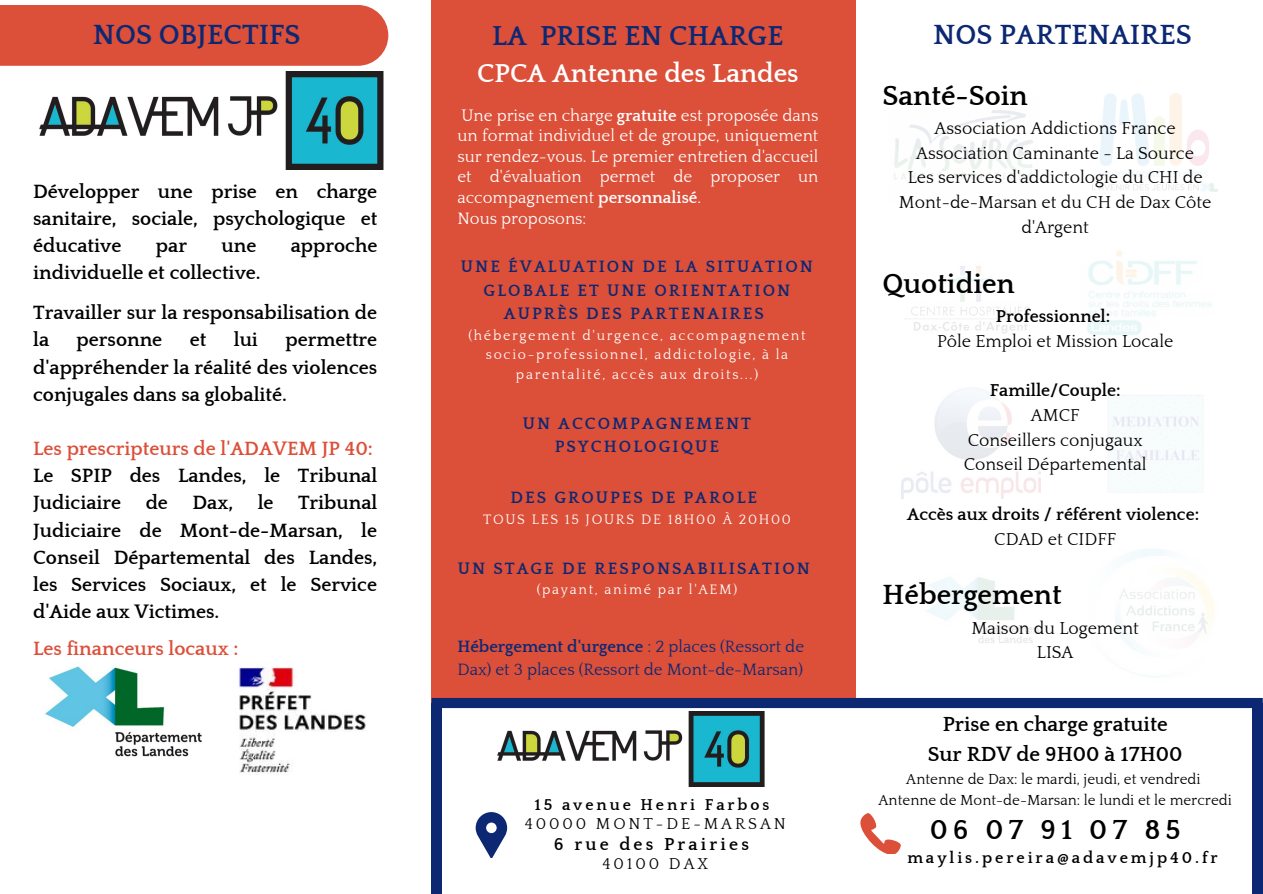
<style>
.page{position:relative;width:1263px;height:894px;background:#fff}
.page>*{position:absolute;margin:0;border:0;box-sizing:border-box;transform-origin:0 0}
.t1{font:700 28.5px "Quattrocento";color:#000}
.t2{font:700 28.5px "Quattrocento";color:#0c2873}
.t3{font:700 28.35px "Quattrocento";letter-spacing:.18em;color:#000}
.t4{font:700 28.2px "Quattrocento";color:#0c2873}
.t5{font:700 26.7px "Quattrocento";color:#fff}
.t6{font:700 20.85px/29.2px "Quattrocento";color:#000;text-align:center}
.t7{font:700 19.65px/27.2px "Quattrocento";color:#000;text-align:justify}
.t8{font:700 19.65px "Quattrocento";color:#dc4f39}
.t9{font:17.7px/24.8px "Quattrocento";color:#000;text-align:center}
.t10{font:700 17.7px "Quattrocento";color:#000}
.t11{font:700 17.7px "Quattrocento";letter-spacing:.18em;color:#000}
.t12{font:16.8px/20.5px "Quattrocento";color:#fff}
.t13{font:700 16.8px/23.4px "Quattrocento";letter-spacing:.12em;color:#0c2873;text-align:center}
.t14{font:16.8px/23.4px "Quattrocento";color:#0c2873}
.t15{font:700 16.35px "Quattrocento";letter-spacing:.18em;color:#000}
.t16{font:16.2px "Quattrocento";letter-spacing:.18em;color:#000}
.t17{font:700 16.2px "Quattrocento";letter-spacing:.18em;color:#000}
.t18{font:14.85px/20.2px "Quattrocento";color:#000;text-align:center}
.t19{font:13.95px/19.5px "Quattrocento";letter-spacing:.12em;color:#fff;text-align:center}
.s1{font-weight:700}
</style>
<div class="page">
<div style="left:432px;top:0;width:424px;height:703px;background:#dc4f39"></div>
<div style="left:431px;top:702px;width:11px;height:191px;background:#0c2873"></div>
<div style="left:1252px;top:702px;width:10px;height:191px;background:#0c2873"></div>
<svg style="left:860px;top:813px;width:41px;height:40px"></svg>
<svg style="left:476px;top:812px;width:31px;height:45px"></svg>
<div style="left:432px;top:697px;width:831px;height:10px;background:#0c2873"></div>
<img style="left:498px;top:711px;width:266px;height:75px">
<img style="left:1115px;top:548px;width:100px;height:129px">
<img style="left:894px;top:110px;width:139px;height:70px">
<img style="left:1093px;top:94px;width:125px;height:97px">
<img style="left:911px;top:266px;width:118px;height:68px">
<img style="left:1087px;top:251px;width:124px;height:84px">
<img style="left:1108px;top:395px;width:95px;height:96px">
<img style="left:901px;top:387px;width:140px;height:112px">
<img style="left:926px;top:577px;width:117px;height:66px">
<div style="left:0;top:5px;width:388px;height:61px;background:#dc4f39"></div>
<img style="left:39px;top:72px;width:344px;height:98px">
<img style="left:45px;top:666px;width:157px;height:91px">
<img style="left:239px;top:667px;width:128px;height:106px">
<h1 class="t2" style="left:93px;top:20px;width:209px">NOS OBJECTIFS</h1>
<p class="t7" style="left:33px;top:178px;width:346px">Développer une prise en charge sanitaire, sociale, psychologique et éducative</p>
<p class="t7" style="left:156px;top:233px;width:33px">par</p>
<p class="t7" style="left:221px;top:233px;width:36px">une</p>
<p class="t7" style="left:291px;top:233px;width:88px">approche</p>
<p class="t7" style="left:33px;top:253px;width:346px;line-height:39.8px">individuelle et collective.<br>Travailler sur la responsabilisation de</p>
<p class="t7" style="left:33px;top:327px;width:18px">la</p>
<p class="t7" style="left:77px;top:327px;width:87px">personne</p>
<p class="t7" style="left:190px;top:327px;width:18px">et</p>
<p class="t7" style="left:234px;top:327px;width:26px">lui</p>
<p class="t7" style="left:33px;top:327px;width:346px;text-indent:252px">permettre d'appréhender la réalité des violences conjugales dans sa globalité.</p>
<p class="t8" style="left:33px;top:438px;width:341px">Les prescripteurs de l'ADAVEM JP 40:</p>
<p class="t7" style="left:33px;top:462px;width:346px">Le SPIP des Landes, le Tribunal Judiciaire de Dax, le Tribunal Judiciaire de Mont-de-Marsan, le Conseil Départemental des Landes, les Services Sociaux, et le Service d'Aide aux Victimes.</p>
<p class="t8" style="left:33px;top:638px;width:207px">Les financeurs locaux :</p>
<h3 class="t4" style="left:492px;top:21px;width:293px">LA PRISE EN CHARGE</h3>
<h3 class="t5" style="left:477px;top:60px;width:323px">CPCA Antenne des Landes</h3>
<p class="t12" style="left:457px;top:105px;width:363px">Une prise en charge <span class="s1">gratuite</span> est proposée dans un format individuel et de groupe, uniquement sur rendez-vous. Le premier entretien d'accueil et d'évaluation permet de proposer un accompagnement <span class="s1">personnalisé</span>.<br>Nous proposons:</p>
<p class="t13" style="left:461px;top:255px;width:353px">UNE ÉVALUATION DE LA SITUATION<br>GLOBALE ET UNE ORIENTATION<br>AUPRÈS DES PARTENAIRES</p>
<p class="t19" style="left:468px;top:326px;width:339px">(hébergement d'urgence, accompagnement socio-professionnel, addictologie, à la parentalité, accès aux droits...)</p>
<p class="t13" style="left:523px;top:412px;width:230px">UN ACCOMPAGNEMENT<br>PSYCHOLOGIQUE</p>
<p class="t13" style="left:510px;top:486px;width:248px">DES GROUPES DE PAROLE</p>
<p class="t19" style="left:483px;top:510px;width:309px">TOUS LES 15 JOURS DE 18H00 À 20H00</p>
<p class="t13" style="left:458px;top:556px;width:354px">UN STAGE DE RESPONSABILISATION</p>
<p class="t19" style="left:537px;top:580px;width:202px">(payant, animé par l'AEM)</p>
<p class="t14" style="left:457px;top:635px;width:348px"><span class="s1">Hébergement d'urgence</span> : 2 places (Ressort de<br>Dax) et 3 places (Ressort de Mont-de-Marsan)</p>
<p class="t17" style="left:534px;top:795px;width:236px">15 avenue Henri Farbos</p>
<p class="t16" style="left:525px;top:814px;width:263px">40000 MONT-DE-MARSAN</p>
<p class="t11" style="left:554px;top:835px;width:196px">6 rue des Prairies</p>
<p class="t16" style="left:602px;top:855px;width:107px">40100 DAX</p>
<h1 class="t2" style="left:933px;top:20px;width:260px">NOS PARTENAIRES</h1>
<h1 class="t1" style="left:882px;top:80px;width:147px">Santé-Soin</h1>
<p class="t9" style="left:899px;top:116px;width:314px">Association Addictions France<br>Association Caminante - La Source<br>Les services d'addictologie du CHI de<br>Mont-de-Marsan et du CH de Dax Côte d'Argent</p>
<h1 class="t1" style="left:882px;top:268px;width:134px">Quotidien</h1>
<p class="t10" style="left:996px;top:307px;width:116px">Professionnel:</p>
<p class="t9" style="left:937px;top:329px;width:238px">Pôle Emploi et Mission Locale</p>
<p class="t10" style="left:990px;top:381px;width:132px">Famille/Couple:</p>
<p class="t9" style="left:964px;top:403px;width:184px">AMCF<br>Conseillers conjugaux<br>Conseil Départemental</p>
<p class="t10" style="left:907px;top:504px;width:294px">Accès aux droits / référent violence:</p>
<p class="t9" style="left:994px;top:527px;width:123px">CDAD et CIDFF</p>
<h1 class="t1" style="left:882px;top:580px;width:181px">Hébergement</h1>
<p class="t9" style="left:971px;top:615px;width:169px">Maison du Logement<br>LISA</p>
<p class="t6" style="left:928px;top:710px;width:256px">Prise en charge gratuite<br>Sur RDV de 9H00 à 17H00</p>
<p class="t18" style="left:878px;top:769px;width:355px">Antenne de Dax: le mardi, jeudi, et vendredi<br>Antenne de Mont-de-Marsan: le lundi et le mercredi</p>
<h2 class="t3" style="left:930px;top:814px;width:252px">06 07 91 07 85</h2>
<p class="t15" style="left:907px;top:848px;width:312px">maylis.pereira@adavemjp40.fr</p>
</div>
